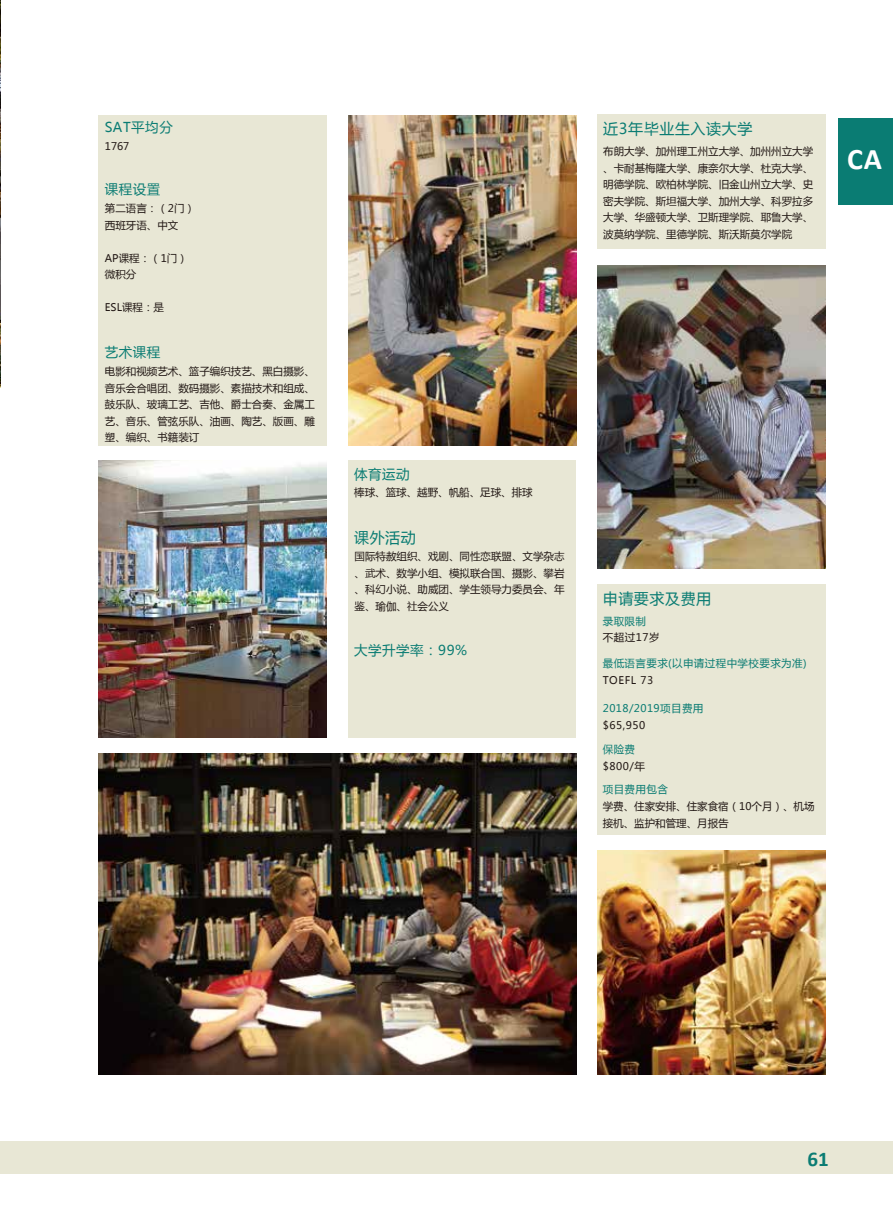
<style>
.page{position:relative;width:893px;height:1212px;background:#fff}
.page>*{position:absolute;margin:0;border:0;box-sizing:border-box;transform-origin:0 0}
.t1{font:700 30px "Calibri";color:#fff}
.t2{font:700 21px "Calibri";color:#0a7c73}
.t3{font:15px "Microsoft Ya Hei";letter-spacing:.04em;color:#0a7c73}
.t4{font:13.5px "Microsoft Ya Hei";letter-spacing:.04em;color:#0a7c73}
.t5{font:10.5px/16.5px "Microsoft Ya Hei";color:#221815}
.t6{font:10.5px "Microsoft Ya Hei";letter-spacing:.04em;color:#0a7c73}
</style>
<div class="page">
<div style="left:597px;top:115px;width:228px;height:134px;background:#e8e7d5"></div>
<div style="left:597px;top:584px;width:228px;height:251px;background:#e8e7d5"></div>
<div style="left:349px;top:460px;width:227px;height:278px;background:#e8e7d5"></div>
<div style="left:99px;top:116px;width:228px;height:330px;background:#e8e7d5"></div>
<img style="left:0;top:0;width:1px;height:388px">
<div style="left:0;top:1141px;width:893px;height:32px;background:#e8e7d5"></div>
<div style="left:838px;top:118px;width:55px;height:87px;background:#0a7c73"></div>
<img style="left:349px;top:116px;width:227px;height:330px">
<img style="left:598px;top:265px;width:227px;height:303px">
<img style="left:597px;top:850px;width:228px;height:225px">
<img style="left:99px;top:753px;width:477px;height:322px">
<img style="left:99px;top:460px;width:228px;height:278px">
<p class="t4" style="left:105px;top:118px;width:70px">SAT平均分</p>
<p class="t5" style="left:105px;top:138px;width:26px">1767</p>
<p class="t4" style="left:105px;top:180px;width:57px">课程设置</p>
<p class="t5" style="left:105px;top:200px;width:92px">第二语言：（2门）西班牙语、中文</p>
<p class="t5" style="left:105px;top:249px;width:84px">AP课程：（1门）微积分</p>
<p class="t5" style="left:105px;top:299px;width:61px">ESL课程：是</p>
<p class="t4" style="left:105px;top:343px;width:57px">艺术课程</p>
<p class="t5" style="left:105px;top:363px;width:212px;text-align:justify">电影和视频艺术、篮子编织技艺、黑白摄影、音乐会合唱团、数码摄影、素描技术和组成、鼓乐队、玻璃工艺、吉他、爵士合奏、金属工艺、音乐、管弦乐队、油画、陶艺、版画、雕塑、编织、书籍装订</p>
<h3 class="t3" style="left:603px;top:118px;width:151px">近3年毕业生入读大学</h3>
<p class="t5" style="left:603px;top:143px;width:212px;text-align:justify">布朗大学、加州理工州立大学、加州州立大学、卡耐基梅隆大学、康奈尔大学、杜克大学、明德学院、欧柏林学院、旧金山州立大学、史密夫学院、斯坦福大学、加州大学、科罗拉多大学、华盛顿大学、卫斯理学院、耶鲁大学、波莫纳学院、里德学院、斯沃斯莫尔学院</p>
<h1 class="t1" style="left:847px;top:138px;width:36px">CA</h1>
<p class="t4" style="left:354px;top:465px;width:57px">体育运动</p>
<p class="t5" style="left:354px;top:484px;width:180px">棒球、篮球、越野、帆船、足球、排球</p>
<h3 class="t3" style="left:354px;top:528px;width:63px">课外活动</h3>
<p class="t5" style="left:354px;top:548px;width:211px;text-align:justify">国际特赦组织、戏剧、同性恋联盟、文学杂志、武术、数学小组、模拟联合国、摄影、攀岩、科幻小说、助威团、学生领导力委员会、年鉴、瑜伽、社会公义</p>
<p class="t4" style="left:354px;top:641px;width:115px">大学升学率：99%</p>
<h3 class="t3" style="left:603px;top:589px;width:110px">申请要求及费用</h3>
<p class="t6" style="left:603px;top:614px;width:45px">录取限制</p>
<p class="t6" style="left:603px;top:656px;width:205px">最低语言要求(以申请过程中学校要求为准)</p>
<p class="t5" style="left:603px;top:671px;width:52px">TOEFL 73</p>
<p class="t6" style="left:603px;top:701px;width:102px">2018/2019项目费用</p>
<p class="t5" style="left:603px;top:716px;width:44px">$65,950</p>
<p class="t6" style="left:603px;top:742px;width:34px">保险费</p>
<p class="t5" style="left:603px;top:757px;width:44px">$800/年</p>
<p class="t6" style="left:603px;top:782px;width:67px">项目费用包含</p>
<p class="t5" style="left:603px;top:628px;width:58px">不超过17岁</p>
<p class="t5" style="left:603px;top:798px;width:213px">学费、住家安排、住家食宿（10个月）、机场接机、监护和管理、月报告</p>
<h2 class="t2" style="left:808px;top:1144px;width:23px">61</h2>
</div>
